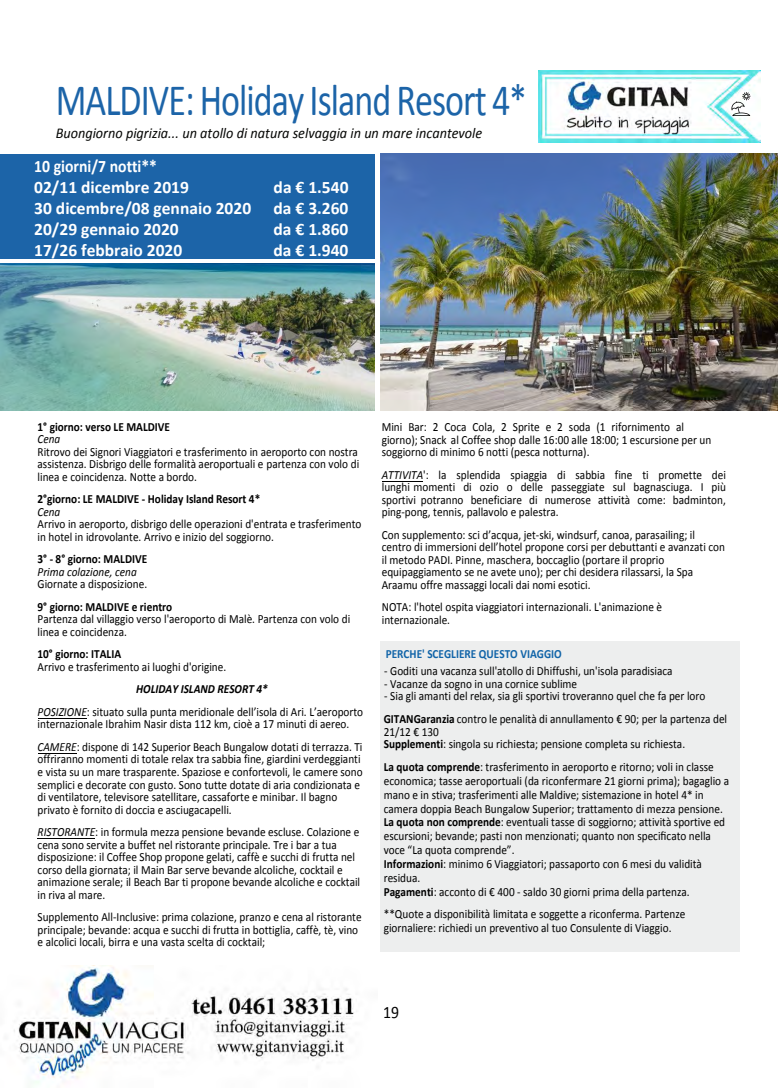
<style>
.page{position:relative;width:780px;height:1088px;background:#fff}
.page>*{position:absolute;margin:0;border:0;box-sizing:border-box;transform-origin:0 0}
.t1{font:45px "Calibri";letter-spacing:-.025em;color:#1c64a8;scale:.8 1}
.t2{font:700 17.5px/21px "Calibri";color:#fff;scale:.9 1}
.t3{font:700 17.5px/21px "Calibri";color:#fff;text-align:justify}
.t4{font:17.5px "Calibri";color:#000;scale:.9 1}
.t5{font:italic 15px "Calibri";color:#040503;scale:.95 1}
.t6{font:12.5px/12.5px "Calibri";color:#000;scale:.9 1}
.t7{font:700 12.5px "Calibri";color:#000;scale:.9 1}
.t8{font:700 12.5px "Calibri";color:#1164a8;scale:.9 1}
.t9{font:italic 12.5px "Calibri";color:#000;scale:.9 1}
.s1{font-weight:700;font-style:italic}
.s2{font-style:italic}
.s3{font-weight:700}
</style>
<div class="page">
<hr style="left:38px;top:838px;width:57px;height:1px;background:#000">
<hr style="left:38px;top:753px;width:38px;height:1px;background:#000">
<hr style="left:38px;top:718px;width:49px;height:1px;background:#000">
<img style="left:538px;top:71px;width:223px;height:71px">
<div style="left:380px;top:641px;width:360px;height:311px;background:#edeeee"></div>
<div style="left:0;top:154px;width:375px;height:104px;background:#1c64a8"></div>
<img style="left:726px;top:89px;width:30px;height:28px">
<hr style="left:382px;top:481px;width:41px;height:1px;background:#000">
<img style="left:1px;top:264px;width:373px;height:146px">
<img style="left:380px;top:153px;width:398px;height:257px">
<img style="left:14px;top:965px;width:340px;height:118px">
<h1 class="t1" style="left:56px;top:72px;width:591px">MALDIVE: Holiday Island Resort 4*</h1>
<p class="t5" style="left:56px;top:122px;width:451px">Buongiorno pigrizia... un atollo di natura selvaggia in un mare incantevole</p>
<h2 class="t2" style="left:34px;top:155px;width:243px">10 giorni/7 notti**<br>02/11 dicembre 2019<br>30 dicembre/08 gennaio 2020<br>20/29 gennaio 2020<br>17/26 febbraio 2020</h2>
<h2 class="t3" style="left:274px;top:176px;width:76px">da € 1.540 da € 3.260 da € 1.860 da € 1.940</h2>
<p class="t7" style="left:38px;top:419px;width:149px">1° giorno: verso LE MALDIVE</p>
<p class="t9" style="left:38px;top:430px;width:27px">Cena</p>
<p class="t6" style="left:38px;top:445px;width:359px;text-align:justify">Ritrovo dei Signori Viaggiatori e trasferimento in aeroporto con nostra assistenza. Disbrigo delle formalità aeroportuali e partenza con volo di linea e coincidenza. Notte a bordo.</p>
<p class="t7" style="left:38px;top:491px;width:249px">2°giorno: LE MALDIVE - Holiday Island Resort 4*</p>
<p class="t9" style="left:38px;top:503px;width:27px">Cena</p>
<p class="t6" style="left:38px;top:518px;width:361px">Arrivo in aeroporto, disbrigo delle operazioni d'entrata e trasferimento in hotel in idrovolante. Arrivo e inizio del soggiorno.</p>
<p class="t7" style="left:38px;top:551px;width:123px">3° - 8° giorno: MALDIVE</p>
<p class="t9" style="left:38px;top:563px;width:112px">Prima colazione, cena</p>
<p class="t6" style="left:38px;top:578px;width:123px">Giornate a disposizione.</p>
<p class="t7" style="left:38px;top:599px;width:151px">9° giorno: MALDIVE e rientro</p>
<p class="t6" style="left:38px;top:613px;width:349px">Partenza dal villaggio verso l'aeroporto di Malè. Partenza con volo di linea e coincidenza.</p>
<p class="t7" style="left:38px;top:646px;width:94px">10° giorno: ITALIA</p>
<p class="t6" style="left:38px;top:660px;width:211px">Arrivo e trasferimento ai luoghi d'origine.</p>
<p class="t6" style="left:38px;top:678px;width:363px;line-height:22.5px;text-align:center"><span class="s1">HOLIDAY ISLAND RESORT 4*<br></span><span class="s2">POSIZIONE</span>: situato sulla punta meridionale dell’isola di Ari. L’aeroporto</p>
<p class="t6" style="left:38px;top:713px;width:363px;line-height:22.5px">internazionale Ibrahim Nasir dista 112 km, cioè a 17 minuti di aereo.<br><span class="s2">CAMERE</span>: dispone di 142 Superior Beach Bungalow dotati di terrazza. Ti</p>
<p class="t6" style="left:38px;top:753px;width:363px">offriranno momenti di totale relax tra sabbia fine, giardini verdeggianti e vista su un mare trasparente. Spaziose e confortevoli, le camere sono semplici e decorate con gusto. Sono tutte dotate di aria condizionata e di ventilatore, televisore satellitare, cassaforte e minibar. Il bagno privato è fornito di doccia e asciugacapelli.</p>
<p class="t6" style="left:38px;top:825px;width:360px"><span class="s2">RISTORANTE</span>: in formula mezza pensione bevande escluse. Colazione e cena sono servite a buffet nel ristorante principale. Tre i bar a tua disposizione: il Coffee Shop propone gelati, caffè e succhi di frutta nel corso della giornata; il Main Bar serve bevande alcoliche, cocktail e animazione serale; il Beach Bar ti propone bevande alcoliche e cocktail in riva al mare.</p>
<p class="t6" style="left:38px;top:910px;width:362px">Supplemento All-Inclusive: prima colazione, pranzo e cena al ristorante principale; bevande: acqua e succhi di frutta in bottiglia, caffè, tè, vino e alcolici locali, birra e una vasta scelta di cocktail;</p>
<p class="t6" style="left:382px;top:421px;width:368px">Mini Bar: 2 Coca Cola, 2 Sprite e 2 soda (1 rifornimento al giorno); Snack al Coffee shop dalle 16:00 alle 18:00; 1 escursione per un soggiorno di minimo 6 notti (pesca notturna).</p>
<p class="t6" style="left:382px;top:468px;width:384px;text-align:justify"><span class="s2">ATTIVITA</span>': la splendida spiaggia di sabbia fine ti promette dei lunghi momenti di ozio o delle passeggiate sul bagnasciuga. I più sportivi potranno beneficiare di numerose attività come: badminton, ping-pong, tennis, pallavolo e palestra.</p>
<p class="t6" style="left:382px;top:528px;width:383px">Con supplemento: sci d’acqua, jet-ski, windsurf, canoa, parasailing; il centro di immersioni dell’hotel propone corsi per debuttanti e avanzati con il metodo PADI. Pinne, maschera, boccaglio (portare il proprio equipaggiamento se ne avete uno); per chi desidera rilassarsi, la Spa Araamu offre massaggi locali dai nomi esotici.</p>
<p class="t6" style="left:382px;top:601px;width:313px">NOTA: l'hotel ospita viaggiatori internazionali. L'animazione è internazionale.</p>
<p class="t8" style="left:386px;top:646px;width:197px">PERCHE' SCEGLIERE QUESTO VIAGGIO</p>
<p class="t6" style="left:384px;top:665px;width:322px">- Goditi una vacanza sull'atollo di Dhiffushi, un'isola paradisiaca</p>
<p class="t6" style="left:384px;top:677px;width:216px">- Vacanze da sogno in una cornice sublime</p>
<p class="t6" style="left:384px;top:684px;width:383px;line-height:23.1px">- Sia gli amanti del relax, sia gli sportivi troveranno quel che fa per loro<br><span class="s3">GITANGaranzia</span> contro le penalità di annullamento € 90; per la partenza del</p>
<p class="t6" style="left:384px;top:725px;width:336px">21/12 € 130<br><span class="s3">Supplementi</span>: singola su richiesta; pensione completa su richiesta.</p>
<p class="t6" style="left:384px;top:759px;width:385px;line-height:13.9px"><span class="s3">La quota comprende</span>: trasferimento in aeroporto e ritorno; voli in classe economica; tasse aeroportuali (da riconfermare 21 giorni prima); bagaglio a mano e in stiva; trasferimenti alle Maldive; sistemazione in hotel 4* in camera doppia Beach Bungalow Superior; trattamento di mezza pensione.<br><span class="s3">La quota non comprende</span>: eventuali tasse di soggiorno; attività sportive ed escursioni; bevande; pasti non menzionati; quanto non specificato nella voce “La quota comprende”.<br><span class="s3">Informazioni</span>: minimo 6 Viaggiatori; passaporto con 6 mesi du validità residua.<br><span class="s3">Pagamenti</span>: acconto di € 400 - saldo 30 giorni prima della partenza.</p>
<p class="t6" style="left:384px;top:907px;width:337px;line-height:13.9px">**Quote a disponibilità limitata e soggette a riconferma. Partenze giornaliere: richiedi un preventivo al tuo Consulente di Viaggio.</p>
<h2 class="t4" style="left:383px;top:1000px;width:19px">19</h2>
</div>
